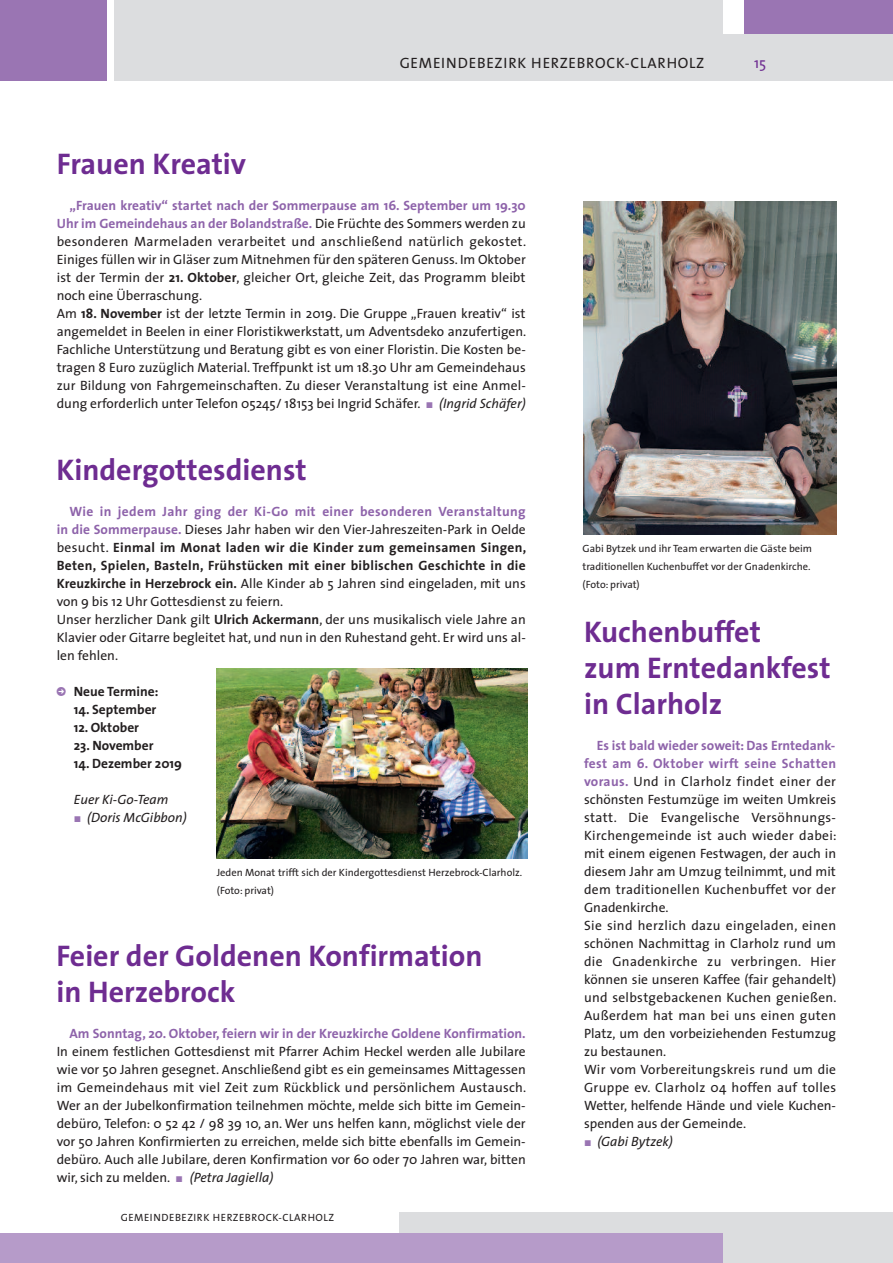
<style>
.page{position:relative;width:893px;height:1263px;background:#fff}
.page>*{position:absolute;margin:0;border:0;box-sizing:border-box;transform-origin:0 0}
.t1{font:700 30px/36px "The Sans";color:#6e2c91}
.t2{font:15px "The Sans";letter-spacing:.05em;color:#231f20}
.t3{font:15px "The Sans";color:#6e2c91}
.t4{font:13.5px/18px "The Sans";color:#231f20}
.t5{font:700 13.5px "The Sans";color:#8e63aa}
.t6{font:700 13.5px "The Sans";color:#231f20}
.t7{font:italic 13.5px "The Sans";color:#231f20}
.t8{font:10.5px/18px "The Sans";color:#231f20}
.t9{font:10.5px "The Sans";letter-spacing:.05em;color:#231f20}
.s1{font-weight:700;color:#8e63aa}
.s2{font-weight:700}
.s3{font-family:"European Pi Three";color:#9a75b3}
.s4{font-style:italic}
.s5{font-family:"European Pi Three";font-style:normal;color:#9a75b3}
</style>
<div class="page">
<div style="left:400px;top:1212px;width:493px;height:51px;background:#dcdddf"></div>
<div style="left:0;top:1233px;width:723px;height:30px;background:#b69bc9"></div>
<div style="left:723px;top:34px;width:170px;height:47px;background:#dcdddf"></div>
<div style="left:115px;top:0;width:608px;height:81px;background:#dcdddf"></div>
<div style="left:744px;top:0;width:149px;height:34px;background:#9a75b3"></div>
<div style="left:0;top:0;width:106px;height:81px;background:#9a75b3"></div>
<img style="left:584px;top:201px;width:253px;height:333px">
<img style="left:217px;top:668px;width:310px;height:190px">
<p class="t2" style="left:400px;top:57px;width:306px">GEMEINDEBEZIRK HERZEBROCK-CLARHOLZ</p>
<p class="t3" style="left:754px;top:57px;width:14px">15</p>
<h1 class="t1" style="left:57px;top:149px;width:191px">Frauen Kreativ</h1>
<p class="t4" style="left:57px;top:198px;width:471px;text-indent:13px"><span class="s1">„Frauen kreativ“ startet nach der Sommerpause am 16. September um 19.30<br>Uhr im Gemeindehaus an der Bolandstraße.</span> Die Früchte des Sommers werden zu besonderen Marmeladen verarbeitet und anschließend natürlich gekostet.<br>Einiges füllen wir in Gläser zum Mitnehmen für den späteren Genuss. Im Oktober ist der Termin der <span class="s2">21. Oktober</span>, gleicher Ort, gleiche Zeit, das Programm bleibt noch eine Überraschung.<br>Am <span class="s2">18. November</span> ist der letzte Termin in 2019. Die Gruppe „Frauen kreativ“ ist angemeldet in Beelen in einer Floristikwerkstatt, um Adventsdeko anzufertigen.<br>Fachliche Unterstützung und Beratung gibt es von einer Floristin. Die Kosten be&shy;tragen 8 Euro zuzüglich Material. Treffpunkt ist um 18.30 Uhr am Gemeindehaus zur Bildung von Fahrgemeinschaften. Zu dieser Veranstaltung ist eine Anmel&shy;dung erforderlich unter Telefon 05245/ 18153 bei Ingrid Schäfer. <span class="s3">-</span> <span class="s4">(Ingrid Schäfer)</span></p>
<h1 class="t1" style="left:57px;top:455px;width:252px">Kindergottesdienst</h1>
<p class="t4" style="left:57px;top:504px;width:471px;text-indent:13px"><span class="s1">Wie in jedem Jahr ging der Ki-Go mit einer besonderen Veranstaltung in die Sommerpause.</span> Dieses Jahr haben wir den Vier-Jahreszeiten-Park in Oelde besucht. <span class="s2">Einmal im Monat laden wir die Kinder zum gemeinsamen Singen, Beten, Spielen, Basteln, Frühstücken mit einer biblischen Geschichte in die Kreuzkirche in Herzebrock ein.</span> Alle Kinder ab 5 Jahren sind eingeladen, mit uns von 9 bis 12 Uhr Gottesdienst zu feiern.<br>Unser herzlicher Dank gilt <span class="s2">Ulrich Ackermann</span>, der uns musikalisch viele Jahre an Klavier oder Gitarre begleitet hat, und nun in den Ruhestand geht. Er wird uns al&shy;len fehlen.</p>
<p class="t6" style="left:74px;top:686px;width:86px">Neue Termine:</p>
<p class="t6" style="left:74px;top:704px;width:84px">14. September</p>
<p class="t6" style="left:74px;top:722px;width:67px">12. Oktober</p>
<p class="t6" style="left:74px;top:740px;width:81px">23. November</p>
<p class="t6" style="left:74px;top:758px;width:110px">14. Dezember 2019</p>
<p class="t7" style="left:74px;top:794px;width:96px">Euer Ki-Go-Team</p>
<p class="t7" style="left:74px;top:812px;width:114px"><span class="s5">-</span> (Doris McGibbon)</p>
<p class="t8" style="left:217px;top:865px;width:307px">Jeden Monat trifft sich der Kindergottesdienst Herzebrock-Clarholz. (Foto: privat)</p>
<h1 class="t1" style="left:57px;top:941px;width:428px">Feier der Goldenen Konfirmation in Herzebrock</h1>
<p class="t5" style="left:70px;top:1028px;width:458px">Am Sonntag, 20. Oktober, feiern wir in der Kreuzkirche Goldene Konfirmation.</p>
<p class="t4" style="left:57px;top:1044px;width:471px;text-align:justify">In einem festlichen Gottesdienst mit Pfarrer Achim Heckel werden alle Jubilare wie vor 50 Jahren gesegnet. Anschließend gibt es ein gemeinsames Mittagessen im Gemeindehaus mit viel Zeit zum Rückblick und persönlichem Austausch.<br>Wer an der Jubelkonfirmation teilnehmen möchte, melde sich bitte im Gemein&shy;debüro, Telefon: 0 52 42 / 98 39 10, an. Wer uns helfen kann, möglichst viele der vor 50 Jahren Konfirmierten zu erreichen, melde sich bitte ebenfalls im Gemein&shy;debüro. Auch alle Jubilare, deren Konfirmation vor 60 oder 70 Jahren war, bitten wir, sich zu melden. <span class="s3">-</span> <span class="s4">(Petra Jagiella)</span></p>
<p class="t9" style="left:121px;top:1214px;width:215px">GEMEINDEBEZIRK HERZEBROCK-CLARHOLZ</p>
<p class="t8" style="left:583px;top:541px;width:231px">Gabi Bytzek und ihr Team erwarten die Gäste beim traditionellen Kuchenbuffet vor der Gnadenkirche. (Foto: privat)</p>
<h1 class="t1" style="left:584px;top:617px;width:248px">Kuchenbuffet<br>zum Erntedankfest in Clarholz</h1>
<p class="t4" style="left:584px;top:738px;width:254px;text-indent:13px"><span class="s1">Es ist bald wieder soweit: Das Erntedank&shy;fest am 6. Oktober wirft seine Schatten voraus.</span> Und in Clarholz findet einer der schönsten Festumzüge im weiten Umkreis statt. Die Evangelische Versöhnungs-Kirchengemeinde ist auch wieder dabei: mit einem eigenen Festwagen, der auch in diesem Jahr am Umzug teilnimmt, und mit dem traditionellen Kuchenbuffet vor der Gnadenkirche.<br>Sie sind herzlich dazu eingeladen, einen schönen Nachmittag in Clarholz rund um die Gnadenkirche zu verbringen. Hier können sie unseren Kaffee (fair gehandelt) und selbstgebackenen Kuchen genießen.<br>Außerdem hat man bei uns einen guten Platz, um den vorbeiziehenden Festumzug zu bestaunen.<br>Wir vom Vorbereitungskreis rund um die Gruppe ev. Clarholz 04 hoffen auf tolles Wetter, helfende Hände und viele Kuchen&shy;spenden aus der Gemeinde.</p>
<p class="t7" style="left:584px;top:1136px;width:90px"><span class="s5">-</span> (Gabi Bytzek)</p>
</div>
